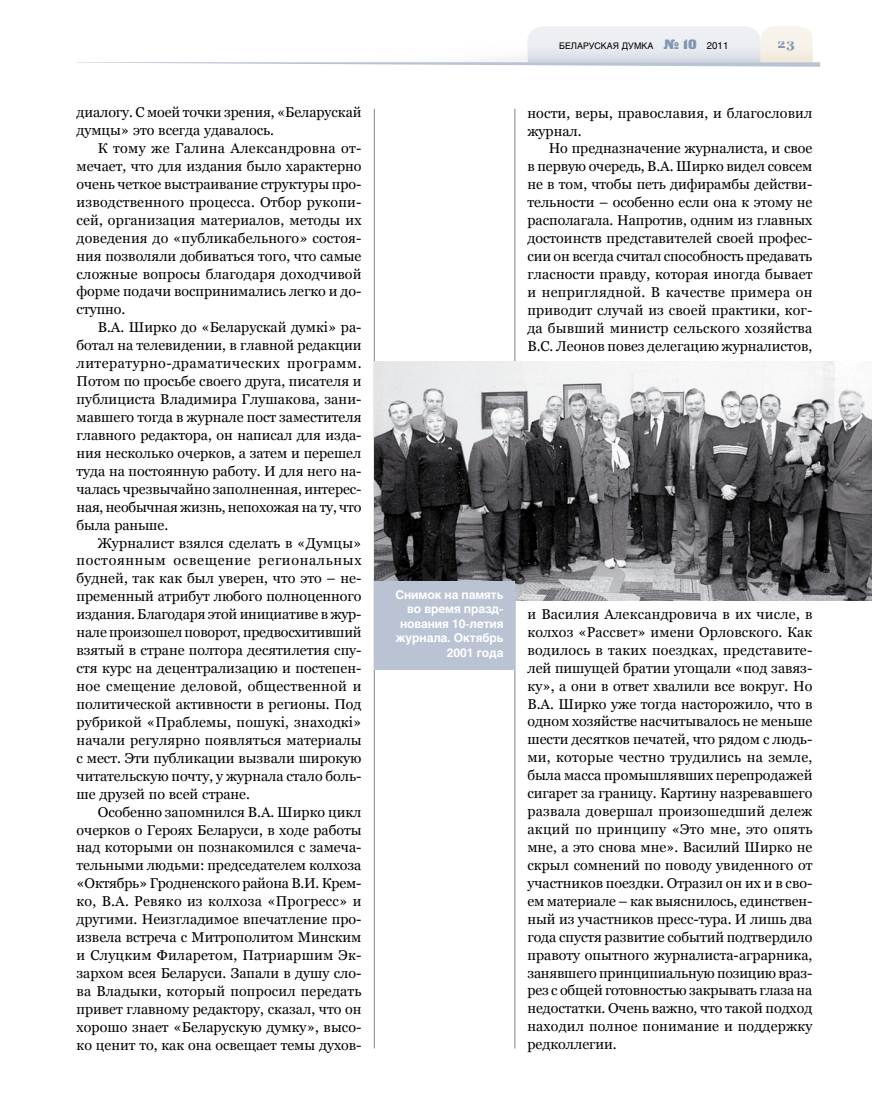
<style>
.page{position:relative;width:872px;height:1106px;background:#fff}
.page>*{position:absolute;margin:0;border:0;box-sizing:border-box;transform-origin:0 0}
.t1{font:14.25px/18px "Georgia";color:#000;text-align:justify}
.t2{font:700 13.5px "Georgia";color:#8095af}
.t3{font:700 12px/14.4px "Helios";letter-spacing:-.01em;color:#fff;text-align:right}
.t4{font:9px "Helios";color:#000}
.s1{font-family:"Black Grotesk C";font-size:13.5px;color:#8095af}
.s2{font-size:9.75px}
</style>
<div class="page">
<hr style="left:374px;top:109px;width:1px;height:939px;background:#818084">
<hr style="left:514px;top:109px;width:1px;height:939px;background:#818084">
<svg style="left:77px;top:26px;width:743px;height:41px"></svg>
<img style="left:374px;top:361px;width:498px;height:239px">
<div style="left:374px;top:581px;width:140px;height:89px;background:#b9c3d3"></div>
<p class="t1" style="left:77px;top:103px;width:286px">диалогу. С моей точки зрения, «Беларускай думцы» это всегда удавалось.</p>
<p class="t1" style="left:77px;top:139px;width:286px;text-indent:21px">К тому же Галина Александровна от&shy;мечает, что для издания было характерно очень четкое выстраивание структуры про&shy;изводственного процесса. Отбор рукопи&shy;сей, организация материалов, методы их доведения до «публикабельного» состоя&shy;ния позволяли добиваться того, что самые сложные вопросы благодаря доходчивой форме подачи воспринимались легко и до&shy;ступно.</p>
<p class="t1" style="left:77px;top:318px;width:286px;text-indent:21px">В.А. Ширко до «Беларускай думкі» ра&shy;ботал на телевидении, в главной редакции литературно-драматических программ.<br>Потом по просьбе своего друга, писателя и публициста Владимира Глушакова, зани&shy;мавшего тогда в журнале пост заместителя главного редактора, он написал для изда&shy;ния несколько очерков, а затем и перешел туда на постоянную работу. И для него на&shy;чалась чрезвычайно заполненная, интерес&shy;ная, необычная жизнь, непохожая на ту, что была раньше.</p>
<p class="t1" style="left:77px;top:533px;width:286px;text-indent:21px">Журналист взялся сделать в «Думцы» постоянным освещение региональных будней, так как был уверен, что это – не&shy;пременный атрибут любого полноценного издания. Благодаря этой инициативе в жур&shy;нале произошел поворот, предвосхитивший взятый в стране полтора десятилетия спу&shy;стя курс на децентрализацию и постепен&shy;ное смещение деловой, общественной и политической активности в регионы. Под рубрикой «Праблемы, пошукі, знаходкі» начали регулярно появляться материалы с мест. Эти публикации вызвали широкую читательскую почту, у журнала стало боль&shy;ше друзей по всей стране.</p>
<p class="t1" style="left:77px;top:802px;width:286px;text-indent:21px">Особенно запомнился В.А. Ширко цикл очерков о Героях Беларуси, в ходе работы над которыми он познакомился с замеча&shy;тельными людьми: председателем колхоза «Октябрь» Гродненского района В.И. Крем&shy;ко, В.А. Ревяко из колхоза «Прогресс» и другими. Неизгладимое впечатление про&shy;извела встреча с Митрополитом Минским и Слуцким Филаретом, Патриаршим Эк&shy;зархом всея Беларуси. Запали в душу сло&shy;ва Владыки, который попросил передать привет главному редактору, сказал, что он хорошо знает «Беларускую думку», высо&shy;ко ценит то, как она освещает темы духов-</p>
<p class="t4" style="left:559px;top:40px;width:171px">БЕЛАРУСКАЯ ДУМКА <span class="s1">№ 10</span> <span class="s2">2011</span></p>
<p class="t2" style="left:778px;top:36px;width:19px">23</p>
<p class="t1" style="left:527px;top:104px;width:286px">ности, веры, православия, и благословил журнал.</p>
<p class="t1" style="left:527px;top:139px;width:286px;text-indent:21px">Но предназначение журналиста, и свое в первую очередь, В.А. Ширко видел совсем не в том, чтобы петь дифирамбы действи&shy;тельности – особенно если она к этому не располагала. Напротив, одним из главных достоинств представителей своей профес&shy;сии он всегда считал способность предавать гласности правду, которая иногда бывает и неприглядной. В качестве примера он приводит случай из своей практики, ког&shy;да бывший министр сельского хозяйства В.С. Леонов повез делегацию журналистов,</p>
<p class="t3" style="left:395px;top:587px;width:109px">Снимок на память во время празд&shy;нования 10-летия журнала. Октябрь<br>2001 года</p>
<p class="t1" style="left:527px;top:605px;width:286px">и Василия Александровича в их числе, в колхоз «Рассвет» имени Орловского. Как водилось в таких поездках, представите&shy;лей пишущей братии угощали «под завяз&shy;ку», а они в ответ хвалили все вокруг. Но В.А. Ширко уже тогда насторожило, что в одном хозяйстве насчитывалось не меньше шести десятков печатей, что рядом с людь&shy;ми, которые честно трудились на земле, была масса промышлявших перепродажей сигарет за границу. Картину назревавшего развала довершал произошедший дележ акций по принципу «Это мне, это опять мне, а это снова мне». Василий Ширко не скрыл сомнений по поводу увиденного от участников поездки. Отразил он их и в сво&shy;ем материале – как выяснилось, единствен&shy;ный из участников пресс-тура. И лишь два года спустя развитие событий подтвердило правоту опытного журналиста-аграрника, занявшего принципиальную позицию враз&shy;рез с общей готовностью закрывать глаза на недостатки. Очень важно, что такой подход находил полное понимание и поддержку редколлегии.</p>
</div>
